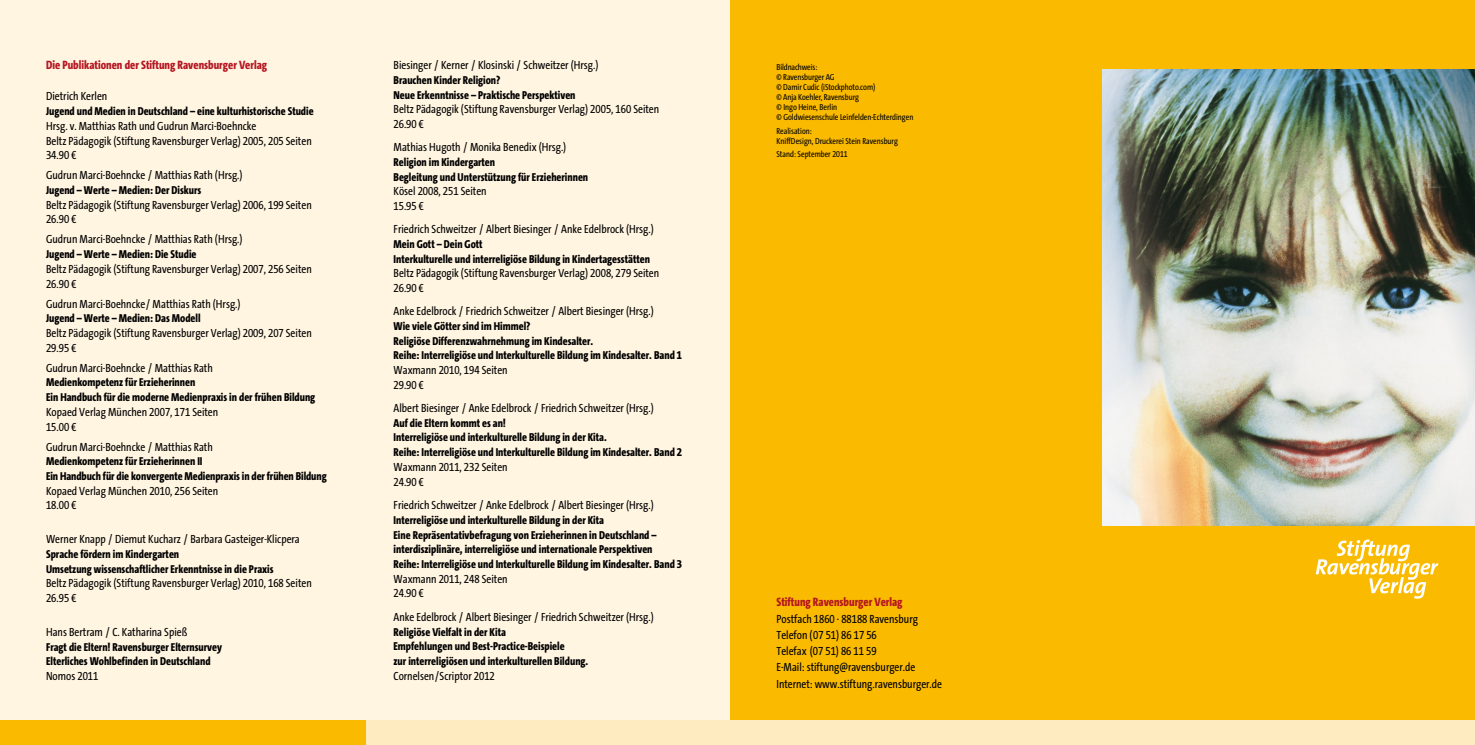
<style>
.page{position:relative;width:1475px;height:745px;background:#fff}
.page>*{position:absolute;margin:0;border:0;box-sizing:border-box;transform-origin:0 0}
.t1{font:800 12.25px "The Sans Cd TF8";color:#b51621}
.t2{font:11.88px/14.8px "The Sans Cd TF5";color:#000}
.t3{font:800 11.5px/14.6px "The Sans Cd TF8";color:#000}
.t4{font:8.75px/10px "The Sans Cd TF5";color:#000}
</style>
<div class="page">
<div style="left:0;top:0;width:730px;height:744px;background:#fff5e1"></div>
<div style="left:730px;top:0;width:744px;height:744px;background:#faba00"></div>
<img style="left:1102px;top:69px;width:372px;height:455px">
<svg style="left:1315px;top:539px;width:122px;height:59px"></svg>
<div style="left:0;top:719px;width:1474px;height:25px;background:#ffebc0"></div>
<div style="left:0;top:719px;width:365px;height:25px;background:#faba00"></div>
<p class="t1" style="left:46px;top:59px;width:222px">Die Publikationen der Stiftung Ravensburger Verlag</p>
<p class="t2" style="left:46px;top:90px;width:63px">Dietrich Kerlen</p>
<p class="t3" style="left:46px;top:104px;width:269px">Jugend und Medien in Deutschland – eine kulturhistorische Studie</p>
<p class="t2" style="left:46px;top:119px;width:267px">Hrsg. v. Matthias Rath und Gudrun Marci-Boehncke<br>Beltz Pädagogik (Stiftung Ravensburger Verlag) 2005, 205 Seiten<br>34.90 €</p>
<p class="t2" style="left:46px;top:168px;width:198px">Gudrun Marci-Boehncke / Matthias Rath (Hrsg.)</p>
<p class="t3" style="left:46px;top:183px;width:157px">Jugend – Werte – Medien: Der Diskurs</p>
<p class="t2" style="left:46px;top:198px;width:267px">Beltz Pädagogik (Stiftung Ravensburger Verlag) 2006, 199 Seiten<br>26.90 €</p>
<p class="t2" style="left:46px;top:232px;width:198px">Gudrun Marci-Boehncke / Matthias Rath (Hrsg.)</p>
<p class="t3" style="left:46px;top:247px;width:152px">Jugend – Werte – Medien: Die Studie</p>
<p class="t2" style="left:46px;top:262px;width:267px">Beltz Pädagogik (Stiftung Ravensburger Verlag) 2007, 256 Seiten<br>26.90 €</p>
<p class="t2" style="left:46px;top:296px;width:196px">Gudrun Marci-Boehncke/ Matthias Rath (Hrsg.)</p>
<p class="t3" style="left:46px;top:311px;width:156px">Jugend – Werte – Medien: Das Modell</p>
<p class="t2" style="left:46px;top:326px;width:267px">Beltz Pädagogik (Stiftung Ravensburger Verlag) 2009, 207 Seiten<br>29.95 €</p>
<p class="t2" style="left:46px;top:361px;width:168px">Gudrun Marci-Boehncke / Matthias Rath</p>
<p class="t3" style="left:46px;top:375px;width:271px">Medienkompetenz für Erzieherinnen<br>Ein Handbuch für die moderne Medienpraxis in der frühen Bildung</p>
<p class="t2" style="left:46px;top:405px;width:174px">Kopaed Verlag München 2007, 171 Seiten<br>15.00 €</p>
<p class="t2" style="left:46px;top:439px;width:168px">Gudrun Marci-Boehncke / Matthias Rath</p>
<p class="t3" style="left:46px;top:454px;width:282px">Medienkompetenz für Erzieherinnen II<br>Ein Handbuch für die konvergente Medienpraxis in der frühen Bildung</p>
<p class="t2" style="left:46px;top:483px;width:174px">Kopaed Verlag München 2010, 256 Seiten<br>18.00 €</p>
<p class="t2" style="left:46px;top:532px;width:255px">Werner Knapp / Diemut Kucharz / Barbara Gasteiger-Klicpera</p>
<p class="t3" style="left:46px;top:547px;width:229px">Sprache fördern im Kindergarten<br>Umsetzung wissenschaftlicher Erkenntnisse in die Praxis</p>
<p class="t2" style="left:46px;top:576px;width:267px">Beltz Pädagogik (Stiftung Ravensburger Verlag) 2010, 168 Seiten<br>26.95 €</p>
<p class="t2" style="left:46px;top:624px;width:143px">Hans Bertram / C. Katharina Spieß</p>
<p class="t3" style="left:46px;top:639px;width:177px">Fragt die Eltern! Ravensburger Elternsurvey<br>Elterliches Wohlbefinden in Deutschland</p>
<p class="t2" style="left:46px;top:668px;width:54px">Nomos 2011</p>
<p class="t2" style="left:393px;top:58px;width:206px">Biesinger / Kerner / Klosinski / Schweitzer (Hrsg.)</p>
<p class="t3" style="left:393px;top:73px;width:183px">Brauchen Kinder Religion?<br>Neue Erkenntnisse – Praktische Perspektiven</p>
<p class="t2" style="left:393px;top:102px;width:267px">Beltz Pädagogik (Stiftung Ravensburger Verlag) 2005, 160 Seiten<br>26.90 €</p>
<p class="t2" style="left:393px;top:140px;width:174px">Mathias Hugoth / Monika Benedix (Hrsg.)</p>
<p class="t3" style="left:393px;top:155px;width:196px">Religion im Kindergarten<br>Begleitung und Unterstützung für Erzieherinnen</p>
<p class="t2" style="left:393px;top:184px;width:95px">Kösel 2008, 251 Seiten<br>15.95 €</p>
<p class="t2" style="left:393px;top:222px;width:262px">Friedrich Schweitzer / Albert Biesinger / Anke Edelbrock (Hrsg.)</p>
<p class="t3" style="left:393px;top:237px;width:258px">Mein Gott – Dein Gott<br>Interkulturelle und interreligiöse Bildung in Kindertagesstätten</p>
<p class="t2" style="left:393px;top:266px;width:267px">Beltz Pädagogik (Stiftung Ravensburger Verlag) 2008, 279 Seiten<br>26.90 €</p>
<p class="t2" style="left:393px;top:304px;width:262px">Anke Edelbrock / Friedrich Schweitzer / Albert Biesinger (Hrsg.)</p>
<p class="t3" style="left:393px;top:319px;width:290px">Wie viele Götter sind im Himmel?<br>Religiöse Differenzwahrnehmung im Kindesalter.<br>Reihe: Interreligiöse und Interkulturelle Bildung im Kindesalter. Band 1</p>
<p class="t2" style="left:393px;top:363px;width:116px">Waxmann 2010, 194 Seiten<br>29.90 €</p>
<p class="t2" style="left:393px;top:401px;width:262px">Albert Biesinger / Anke Edelbrock / Friedrich Schweitzer (Hrsg.)</p>
<p class="t3" style="left:393px;top:415px;width:290px">Auf die Eltern kommt es an!<br>Interreligiöse und interkulturelle Bildung in der Kita.<br>Reihe: Interreligiöse und Interkulturelle Bildung im Kindesalter. Band 2</p>
<p class="t2" style="left:393px;top:460px;width:116px">Waxmann 2011, 232 Seiten<br>24.90 €</p>
<p class="t2" style="left:393px;top:498px;width:262px">Friedrich Schweitzer / Anke Edelbrock / Albert Biesinger (Hrsg.)</p>
<p class="t3" style="left:393px;top:512px;width:290px">Interreligiöse und interkulturelle Bildung in der Kita<br>Eine Repräsentativbefragung von Erzieherinnen in Deutschland – interdisziplinäre, interreligiöse und internationale Perspektiven<br>Reihe: Interreligiöse und Interkulturelle Bildung im Kindesalter. Band 3</p>
<p class="t2" style="left:393px;top:571px;width:116px">Waxmann 2011, 248 Seiten<br>24.90 €</p>
<p class="t2" style="left:393px;top:609px;width:262px">Anke Edelbrock / Albert Biesinger / Friedrich Schweitzer (Hrsg.)</p>
<p class="t3" style="left:393px;top:624px;width:196px">Religiöse Vielfalt in der Kita<br>Empfehlungen und Best-Practice-Beispiele<br>zur interreligiösen und interkulturellen Bildung.</p>
<p class="t2" style="left:393px;top:668px;width:103px">Cornelsen/Scriptor 2012</p>
<p class="t4" style="left:776px;top:63px;width:138px">Bildnachweis:<br>© Ravensburger AG<br>© Damir Cudic (iStockphoto.com)<br>© Anja Koehler, Ravensburg<br>© Ingo Heine, Berlin<br>© Goldwiesenschule Leinfelden-Echterdingen</p>
<p class="t4" style="left:776px;top:126px;width:123px">Realisation:<br>KniffDesign, Druckerei Stein Ravensburg</p>
<p class="t4" style="left:776px;top:150px;width:73px">Stand: September 2011</p>
<p class="t1" style="left:776px;top:595px;width:127px">Stiftung Ravensburger Verlag</p>
<p class="t2" style="left:776px;top:610px;width:167px;line-height:16.2px">Postfach 1860 · 88188 Ravensburg<br>Telefon (07 51) 86 17 56<br>Telefax (07 51) 86 11 59<br>E-Mail: stiftung@ravensburger.de<br>Internet: www.stiftung.ravensburger.de</p>
</div>
